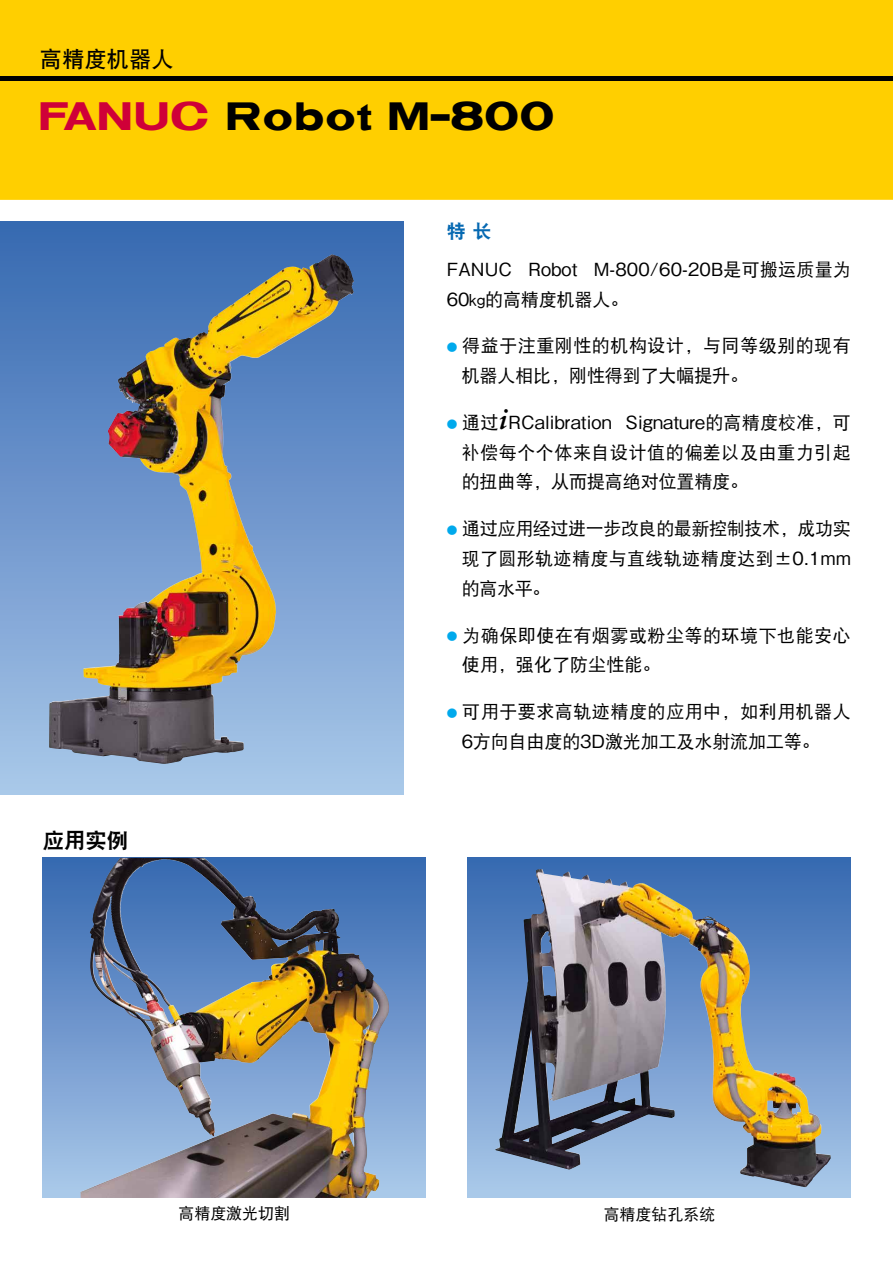
<style>
.page{position:relative;width:893px;height:1263px;background:#fff}
.page>*{position:absolute;margin:0;border:0;box-sizing:border-box;transform-origin:0 0}
.t1{font:38.25px "Fanuc Logo 1.0 Regular";color:#000}
.t2{font:22.35px "DF Hei GB W7";color:#000}
.t3{font:21.3px "DF Hei GB W9";color:#000}
.t4{font:19.2px "DF Hei GB W9";color:#0669b2}
.t5{font:18px/29.7px "DF Hei GB W5";letter-spacing:.015em;color:#000}
.t6{font:500 18px "Gothic BBB Pro";letter-spacing:.005em;color:#000}
.t7{font:18px "DF Hei GB W5";letter-spacing:-.01em;color:#000}
.t8{font:15.9px "DF Hei GB W5";color:#000}
.s1{color:#cf0038}
.s2{font-family:"DF Hei GB W5";font-weight:400}
.s3{font-family:"Gothic BBB Pro";font-weight:500}
.s4{font-family:"DF Hei GB W7";font-size:10.65px;color:#00a9ec}
.s5{font-family:"DF Hei GB W7";font-weight:400;font-size:10.65px;color:#00a9ec}
.s6{font-family:"Fanuc Logo 1.0 Regular";font-weight:400}
</style>
<div class="page">
<div style="left:0;top:0;width:893px;height:200px;background:#ffcf00"></div>
<hr style="left:0;top:77px;width:893px;height:4px;background:#000">
<svg style="left:0;top:221px;width:404px;height:573px;background:#7a91ac"></svg>
<img style="left:43px;top:858px;width:382px;height:340px">
<img style="left:90px;top:858px;width:125px;height:278px">
<svg style="left:468px;top:858px;width:382px;height:340px;background:#7493b8"></svg>
<img style="left:495px;top:869px;width:258px;height:300px">
<img style="left:118px;top:254px;width:213px;height:136px">
<p class="t2" style="left:40px;top:47px;width:135px">高精度机器人</p>
<h1 class="t1" style="left:38px;top:88px;width:518px"><span class="s1">&lt;</span> Robot M-800</h1>
<p class="t3" style="left:43px;top:829px;width:87px">应用实例</p>
<p class="t4" style="left:447px;top:220px;width:46px">特 长</p>
<p class="t6" style="left:447px;top:255px;width:406px">FANUC Robot M-800/60-20B<span class="s2">是可搬运质量为</span></p>
<p class="t7" style="left:447px;top:289px;width:183px"><span class="s3">60</span>kg的高精度机器人。</p>
<p class="t5" style="left:462px;top:331px;width:391px;text-indent:-15px"><span class="s4">●</span> 得益于注重刚性的机构设计，与同等级别的现有机器人相比，刚性得到了大幅提升。</p>
<p class="t6" style="left:447px;top:408px;width:406px"><span class="s5">●</span> <span class="s2">通过</span><span class="s6">+</span>RCalibration Signature<span class="s2">的高精度校准，可</span></p>
<p class="t5" style="left:462px;top:437px;width:391px">补偿每个个体来自设计值的偏差以及由重力引起的扭曲等，从而提高绝对位置精度。</p>
<p class="t5" style="left:462px;top:514px;width:391px;text-align:justify;text-indent:-15px"><span class="s4">●</span> 通过应用经过进一步改良的最新控制技术，成功实现了圆形轨迹精度与直线轨迹精度达到±<span class="s3">0.1mm</span>的高水平。</p>
<p class="t5" style="left:462px;top:620px;width:391px;text-indent:-15px"><span class="s4">●</span> 为确保即使在有烟雾或粉尘等的环境下也能安心使用，强化了防尘性能。</p>
<p class="t5" style="left:462px;top:696px;width:391px;text-indent:-15px"><span class="s4">●</span> 可用于要求高轨迹精度的应用中，如利用机器人<br><span class="s3">6</span>方向自由度的<span class="s3">3D</span>激光加工及水射流加工等。</p>
<p class="t8" style="left:178px;top:1205px;width:113px">高精度激光切割</p>
<p class="t8" style="left:604px;top:1205px;width:113px">高精度钻孔系统</p>
</div>
